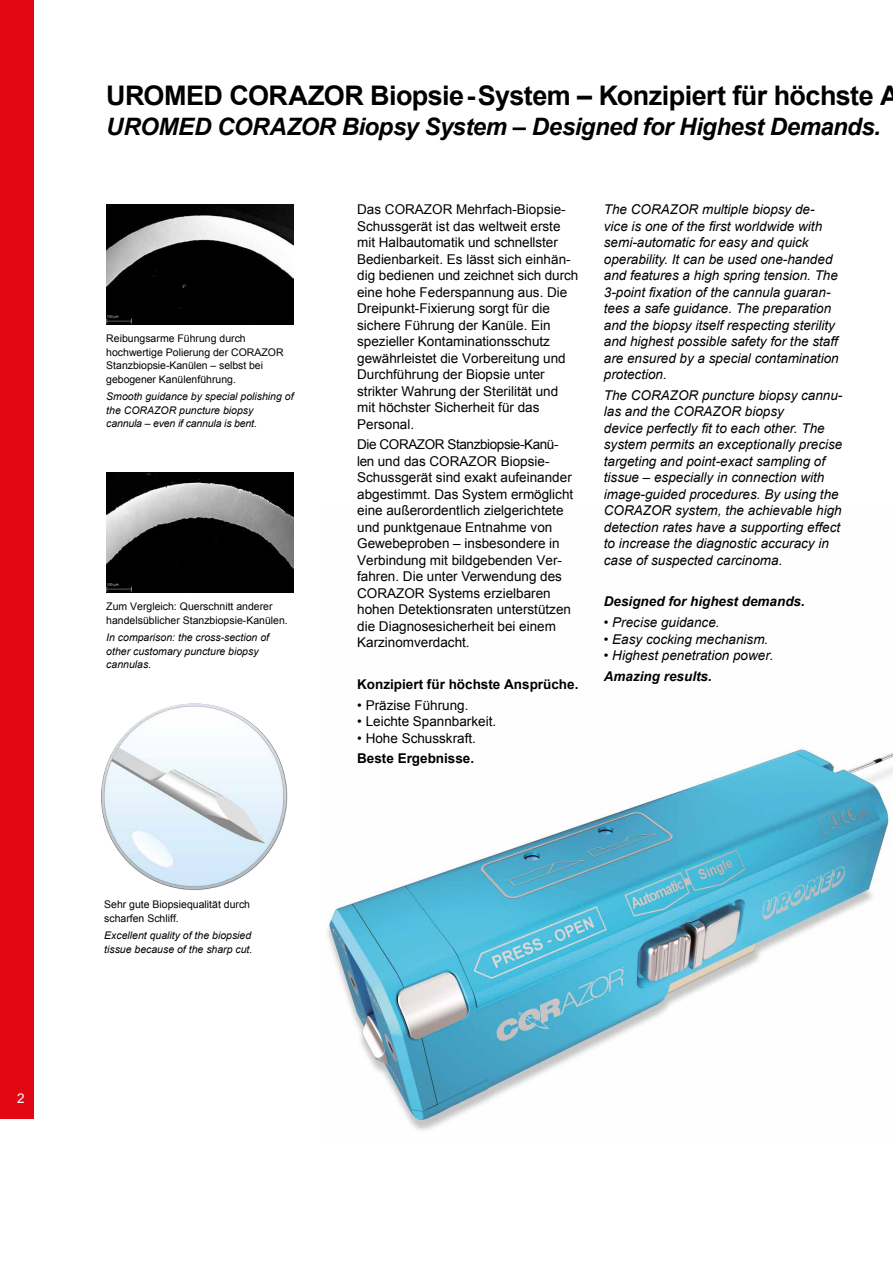
<style>
.page{position:relative;width:893px;height:1263px;background:#fff}
.page>*{position:absolute;margin:0;border:0;box-sizing:border-box;transform-origin:0 0}
.t1{font:700 27px "Arial";letter-spacing:-.02em;color:#000}
.t2{font:italic 700 24px "Arial";letter-spacing:-.02em;color:#000}
.t3{font:13.5px/16.5px "Arial";color:#000}
.t4{font:italic 13.5px/16.5px "Arial";color:#000}
.t5{font:700 13.5px "Arial";color:#000}
.t6{font:italic 700 13.5px "Arial";color:#000}
.t7{font:13.5px "Arial";color:#fff}
.t8{font:10.5px/13.5px "Arial";color:#000}
.t9{font:italic 10.5px/13.5px "Arial";color:#000}
</style>
<div class="page">
<img style="left:327px;top:748px;width:566px;height:383px">
<img style="left:101px;top:703px;width:187px;height:187px;border-radius:93px">
<div style="left:0;top:0;width:34px;height:1118px;background:#e30613"></div>
<img style="left:106px;top:204px;width:187px;height:120px">
<img style="left:106px;top:472px;width:187px;height:120px">
<p class="t7" style="left:17px;top:1089px;width:9px">2</p>
<h1 class="t1" style="left:106px;top:77px;width:795px">UROMED CORAZOR Biopsie-System – Konzipiert für höchste A</h1>
<h2 class="t2" style="left:106px;top:111px;width:776px">UROMED CORAZOR Biopsy System – Designed for Highest Demands.</h2>
<p class="t8" style="left:106px;top:332px;width:179px">Reibungsarme Führung durch hochwertige Polierung der CORAZOR<br>Stanzbiopsie-Kanülen – selbst bei gebogener Kanülenführung.</p>
<p class="t9" style="left:106px;top:390px;width:189px">Smooth guidance by special polishing of the CORAZOR puncture biopsy<br>cannula – even if cannula is bent.</p>
<p class="t8" style="left:106px;top:600px;width:183px">Zum Vergleich: Querschnitt anderer handelsüblicher Stanzbiopsie-Kanülen.</p>
<p class="t9" style="left:106px;top:631px;width:164px">In comparison: the cross-section of other customary puncture biopsy cannulas.</p>
<p class="t8" style="left:104px;top:898px;width:147px">Sehr gute Biopsiequalität durch scharfen Schliff.</p>
<p class="t9" style="left:104px;top:929px;width:150px">Excellent quality of the biopsied tissue because of the sharp cut.</p>
<p class="t3" style="left:357px;top:201px;width:223px">Das CORAZOR Mehrfach-Biopsie-<br>Schussgerät ist das weltweit erste mit Halbautomatik und schnellster<br>Bedienbarkeit. Es lässt sich einhän&shy;dig bedienen und zeichnet sich durch eine hohe Federspannung aus. Die<br>Dreipunkt-Fixierung sorgt für die sichere Führung der Kanüle. Ein spezieller Kontaminationsschutz gewährleistet die Vorbereitung und<br>Durchführung der Biopsie unter strikter Wahrung der Sterilität und mit höchster Sicherheit für das<br>Personal.</p>
<p class="t3" style="left:357px;top:436px;width:218px">Die CORAZOR Stanzbiopsie-Kanü&shy;len und das CORAZOR Biopsie-<br>Schussgerät sind exakt aufeinander abgestimmt. Das System ermöglicht eine außerordentlich zielgerichtete und punktgenaue Entnahme von<br>Gewebeproben – insbesondere in<br>Verbindung mit bildgebenden Ver&shy;fahren. Die unter Verwendung des<br>CORAZOR Systems erzielbaren hohen Detektionsraten unterstützen die Diagnosesicherheit bei einem<br>Karzinomverdacht.</p>
<p class="t5" style="left:357px;top:675px;width:223px">Konzipiert für höchste Ansprüche.</p>
<p class="t3" style="left:357px;top:697px;width:113px">• Präzise Führung.</p>
<p class="t3" style="left:357px;top:713px;width:141px">• Leichte Spannbarkeit.</p>
<p class="t3" style="left:357px;top:730px;width:120px">• Hohe Schusskraft.</p>
<p class="t5" style="left:357px;top:750px;width:119px">Beste Ergebnisse.</p>
<p class="t4" style="left:604px;top:201px;width:236px">The CORAZOR multiple biopsy de&shy;vice is one of the first worldwide with semi-automatic for easy and quick operability. It can be used one-handed and features a high spring tension. The 3-point fixation of the cannula guaran&shy;tees a safe guidance. The preparation and the biopsy itself respecting sterility and highest possible safety for the staff are ensured by a special contamination protection.</p>
<p class="t4" style="left:604px;top:387px;width:240px">The CORAZOR puncture biopsy cannu&shy;las and the CORAZOR biopsy<br>device perfectly fit to each other. The system permits an exceptionally precise targeting and point-exact sampling of tissue – especially in connection with image-guided procedures. By using the CORAZOR system, the achievable high detection rates have a supporting effect to increase the diagnostic accuracy in case of suspected carcinoma.</p>
<p class="t6" style="left:604px;top:593px;width:203px">Designed for highest demands.</p>
<p class="t4" style="left:604px;top:614px;width:117px">• Precise guidance.</p>
<p class="t4" style="left:604px;top:631px;width:166px">• Easy cocking mechanism.</p>
<p class="t4" style="left:604px;top:647px;width:171px">• Highest penetration power.</p>
<p class="t6" style="left:604px;top:667px;width:110px">Amazing results.</p>
</div>
